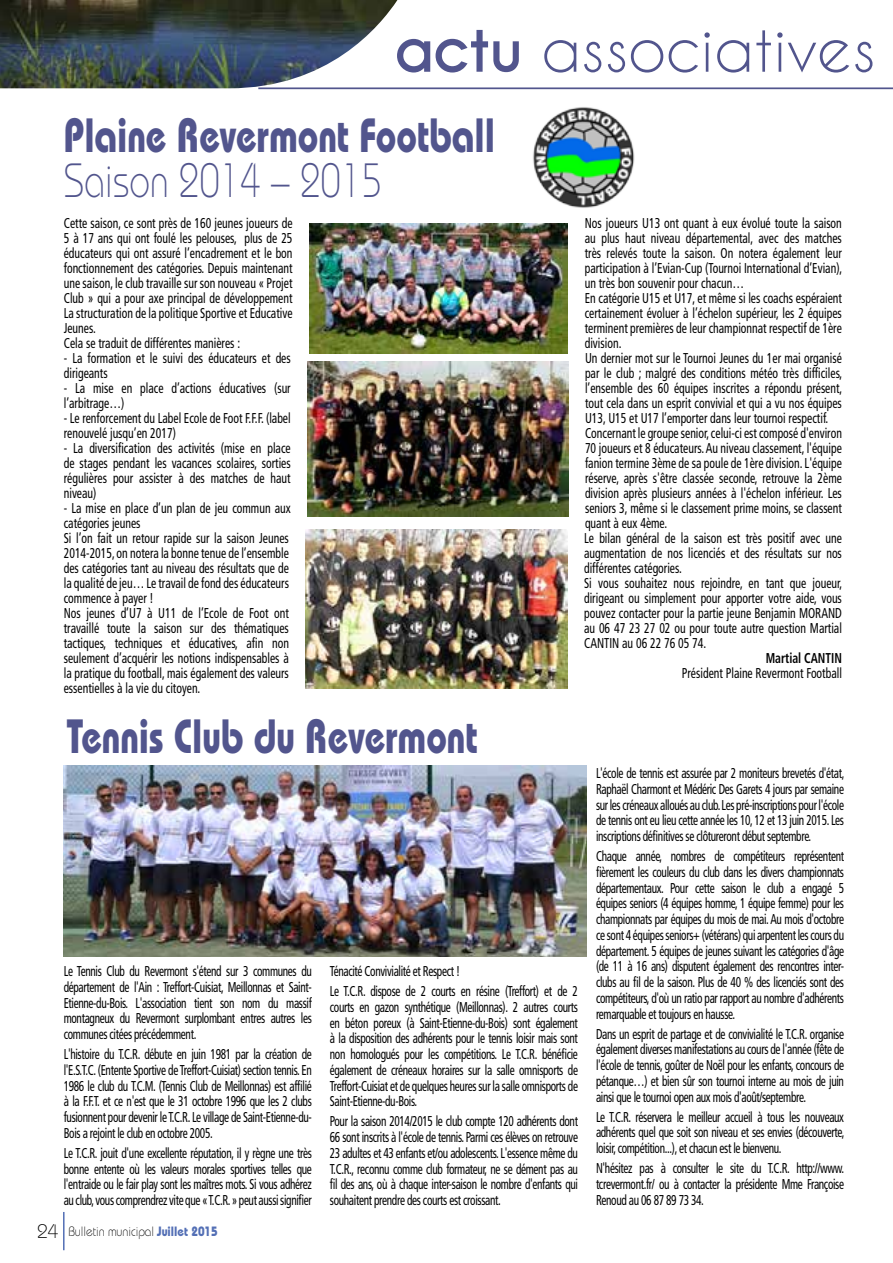
<style>
.page{position:relative;width:893px;height:1263px;background:#fff}
.page>*{position:absolute;margin:0;border:0;box-sizing:border-box;transform-origin:0 0}
.t1{font:60.45px "Caviar Dreams";color:#52558d}
.t2{font:700 48px "Bauhaus Std";color:#52558d;scale:.77 1}
.t3{font:300 48px "Bauhaus Std";color:#52558d;scale:.77 1}
.t4{font:condensed 14.25px/15.8px "Frutiger LT Std";color:#000;text-align:justify;scale:.79 1}
.t5{font:condensed 14.25px/15px "Frutiger LT Std";color:#000;scale:.82 1}
.t6{font:condensed 14.25px/20px "Frutiger LT Std";letter-spacing:-.03em;color:#000;scale:.79 1}
.t7{font:700 condensed 14.25px "Frutiger LT Std";color:#000;scale:.82 1}
.t8{font:300 13.5px "Bauhaus Std";color:#000;scale:.88 1}
.s1{font-weight:700}
.s2{font-size:19.5px}
.s3{font-weight:700;color:#536fb5}
</style>
<div class="page">
<img style="left:63px;top:765px;width:524px;height:192px">
<img style="left:0;top:0;width:397px;height:88px">
<hr style="left:63px;top:1212px;width:2px;height:38px;background:#536fb5">
<hr style="left:258px;top:87px;width:635px;height:2px;background:#52558d">
<img style="left:533px;top:107px;width:102px;height:101px">
<img style="left:310px;top:223px;width:258px;height:131px">
<img style="left:308px;top:361px;width:260px;height:155px">
<img style="left:306px;top:529px;width:261px;height:159px">
<h1 class="t1" style="left:393px;top:13px;width:484px"><span class="s1">actu</span> associatives</h1>
<h2 class="t2" style="left:64px;top:105px;width:562px">Plaine Revermont Football</h2>
<h2 class="t3" style="left:64px;top:152px;width:415px">Saison 2014 – 2015</h2>
<p class="t5" style="left:64px;top:215px;width:281px">Cette saison, ce sont près de 160 jeunes joueurs de 5 à 17 ans qui ont foulé les pelouses, plus de 25 éducateurs qui ont assuré l’encadrement et le bon fonctionnement des catégories. Depuis maintenant une saison, le club travaille sur son nouveau « Projet Club » qui a pour axe principal de développement La structuration de la politique Sportive et Educative Jeunes.<br>Cela se traduit de différentes manières :</p>
<p class="t5" style="left:64px;top:350px;width:278px">- La formation et le suivi des éducateurs et des dirigeants</p>
<p class="t5" style="left:64px;top:380px;width:278px">- La mise en place d’actions éducatives (sur l’arbitrage…)</p>
<p class="t5" style="left:64px;top:410px;width:278px">- Le renforcement du Label Ecole de Foot F.F.F. (label renouvelé jusqu’en 2017)</p>
<p class="t5" style="left:64px;top:440px;width:278px;text-align:justify">- La diversification des activités (mise en place de stages pendant les vacances scolaires, sorties régulières pour assister à des matches de haut niveau)</p>
<p class="t5" style="left:64px;top:500px;width:278px">- La mise en place d’un plan de jeu commun aux catégories jeunes<br>Si l’on fait un retour rapide sur la saison Jeunes 2014-2015, on notera la bonne tenue de l’ensemble des catégories tant au niveau des résultats que de la qualité de jeu… Le travail de fond des éducateurs commence à payer !<br>Nos jeunes d’U7 à U11 de l’Ecole de Foot ont travaillé toute la saison sur des thématiques tactiques, techniques et éducatives, afin non seulement d’acquérir les notions indispensables à la pratique du football, mais également des valeurs essentielles à la vie du citoyen.</p>
<h2 class="t2" style="left:67px;top:707px;width:535px">Tennis Club du Revermont</h2>
<p class="t5" style="left:584px;top:215px;width:317px">Nos joueurs U13 ont quant à eux évolué toute la saison au plus haut niveau départemental, avec des matches très relevés toute la saison. On notera également leur participation à l’Evian-Cup (Tournoi International d’Evian), un très bon souvenir pour chacun…<br>En catégorie U15 et U17, et même si les coachs espéraient certainement évoluer à l’échelon supérieur, les 2 équipes terminent premières de leur championnat respectif de 1ère division.<br>Un dernier mot sur le Tournoi Jeunes du 1er mai organisé par le club ; malgré des conditions météo très difficiles, l’ensemble des 60 équipes inscrites a répondu présent, tout cela dans un esprit convivial et qui a vu nos équipes U13, U15 et U17 l’emporter dans leur tournoi respectif.<br>Concernant le groupe senior, celui-ci est composé d'environ 70 joueurs et 8 éducateurs. Au niveau classement, l'équipe fanion termine 3ème de sa poule de 1ère division. L'équipe réserve, après s'être classée seconde, retrouve la 2ème division après plusieurs années à l'échelon inférieur. Les seniors 3, même si le classement prime moins, se classent quant à eux 4ème.<br>Le bilan général de la saison est très positif avec une augmentation de nos licenciés et des résultats sur nos différentes catégories.<br>Si vous souhaitez nous rejoindre, en tant que joueur, dirigeant ou simplement pour apporter votre aide, vous pouvez contacter pour la partie jeune Benjamin MORAND au 06 47 23 27 02 ou pour toute autre question Martial CANTIN au 06 22 76 05 74.</p>
<p class="t7" style="left:766px;top:649px;width:94px">Martial CANTIN</p>
<p class="t5" style="left:682px;top:666px;width:197px">Président Plaine Revermont Football</p>
<p class="t4" style="left:64px;top:963px;width:316px">Le Tennis Club du Revermont s'étend sur 3 communes du département de l'Ain : Treffort-Cuisiat, Meillonnas et Saint-Etienne-du-Bois. L'association tient son nom du massif montagneux du Revermont surplombant entres autres les communes citées précédemment.</p>
<p class="t4" style="left:64px;top:1046px;width:316px">L'histoire du T.C.R. débute en juin 1981 par la création de l'E.S.T.C. (Entente Sportive de Treffort-Cuisiat) section tennis. En 1986 le club du T.C.M. (Tennis Club de Meillonnas) est affilié à la F.F.T. et ce n'est que le 31 octobre 1996 que les 2 clubs fusionnent pour devenir le T.C.R. Le village de Saint-Etienne-du-Bois a rejoint le club en octobre 2005.</p>
<p class="t4" style="left:64px;top:1145px;width:316px">Le T.C.R. jouit d'une excellente réputation, il y règne une très bonne entente où les valeurs morales sportives telles que l'entraide ou le fair play sont les maîtres mots. Si vous adhérez au club, vous comprendrez vite que « T.C.R. » peut aussi signifier</p>
<p class="t8" style="left:37px;top:1224px;width:207px"><span class="s2">24</span> Bulletin municipal <span class="s3">Juillet 2015</span></p>
<p class="t6" style="left:330px;top:961px;width:316px">Ténacité Convivialité et Respect !<br>Le T.C.R. dispose de 2 courts en résine (Treffort) et de 2</p>
<p class="t4" style="left:330px;top:999px;width:316px">courts en gazon synthétique (Meillonnas). 2 autres courts en béton poreux (à Saint-Etienne-du-Bois) sont également à la disposition des adhérents pour le tennis loisir mais sont non homologués pour les compétitions. Le T.C.R. bénéficie également de créneaux horaires sur la salle omnisports de Treffort-Cuisiat et de quelques heures sur la salle omnisports de Saint-Etienne-du-Bois.</p>
<p class="t4" style="left:330px;top:1113px;width:316px">Pour la saison 2014/2015 le club compte 120 adhérents dont 66 sont inscrits à l'école de tennis. Parmi ces élèves on retrouve 23 adultes et 43 enfants et/ou adolescents. L'essence même du T.C.R., reconnu comme club formateur, ne se dément pas au fil des ans, où à chaque inter-saison le nombre d'enfants qui souhaitent prendre des courts est croissant.</p>
<p class="t4" style="left:596px;top:765px;width:316px">L'école de tennis est assurée par 2 moniteurs brevetés d'état, Raphaël Charmont et Médéric Des Garets 4 jours par semaine sur les créneaux alloués au club. Les pré-inscriptions pour l'école de tennis ont eu lieu cette année les 10, 12 et 13 juin 2015. Les inscriptions définitives se clôtureront début septembre.</p>
<p class="t4" style="left:596px;top:848px;width:316px">Chaque année, nombres de compétiteurs représentent fièrement les couleurs du club dans les divers championnats départementaux. Pour cette saison le club a engagé 5 équipes seniors (4 équipes homme, 1 équipe femme) pour les championnats par équipes du mois de mai. Au mois d'octobre ce sont 4 équipes seniors+ (vétérans) qui arpentent les cours du département. 5 équipes de jeunes suivant les catégories d'âge (de 11 à 16 ans) disputent également des rencontres inter&shy;clubs au fil de la saison. Plus de 40 % des licenciés sont des compétiteurs, d'où un ratio par rapport au nombre d'adhérents remarquable et toujours en hausse.</p>
<p class="t4" style="left:596px;top:1026px;width:316px">Dans un esprit de partage et de convivialité le T.C.R. organise également diverses manifestations au cours de l'année (fête de l'école de tennis, goûter de Noël pour les enfants, concours de pétanque…) et bien sûr son tournoi interne au mois de juin ainsi que le tournoi open aux mois d'août/septembre.</p>
<p class="t4" style="left:596px;top:1109px;width:316px">Le T.C.R. réservera le meilleur accueil à tous les nouveaux adhérents quel que soit son niveau et ses envies (découverte, loisir, compétition...), et chacun est le bienvenu.</p>
<p class="t4" style="left:596px;top:1160px;width:316px">N'hésitez pas à consulter le site du T.C.R. http://www. tcrevermont.fr/ ou à contacter la présidente Mme Françoise Renoud au 06 87 89 73 34.</p>
</div>
